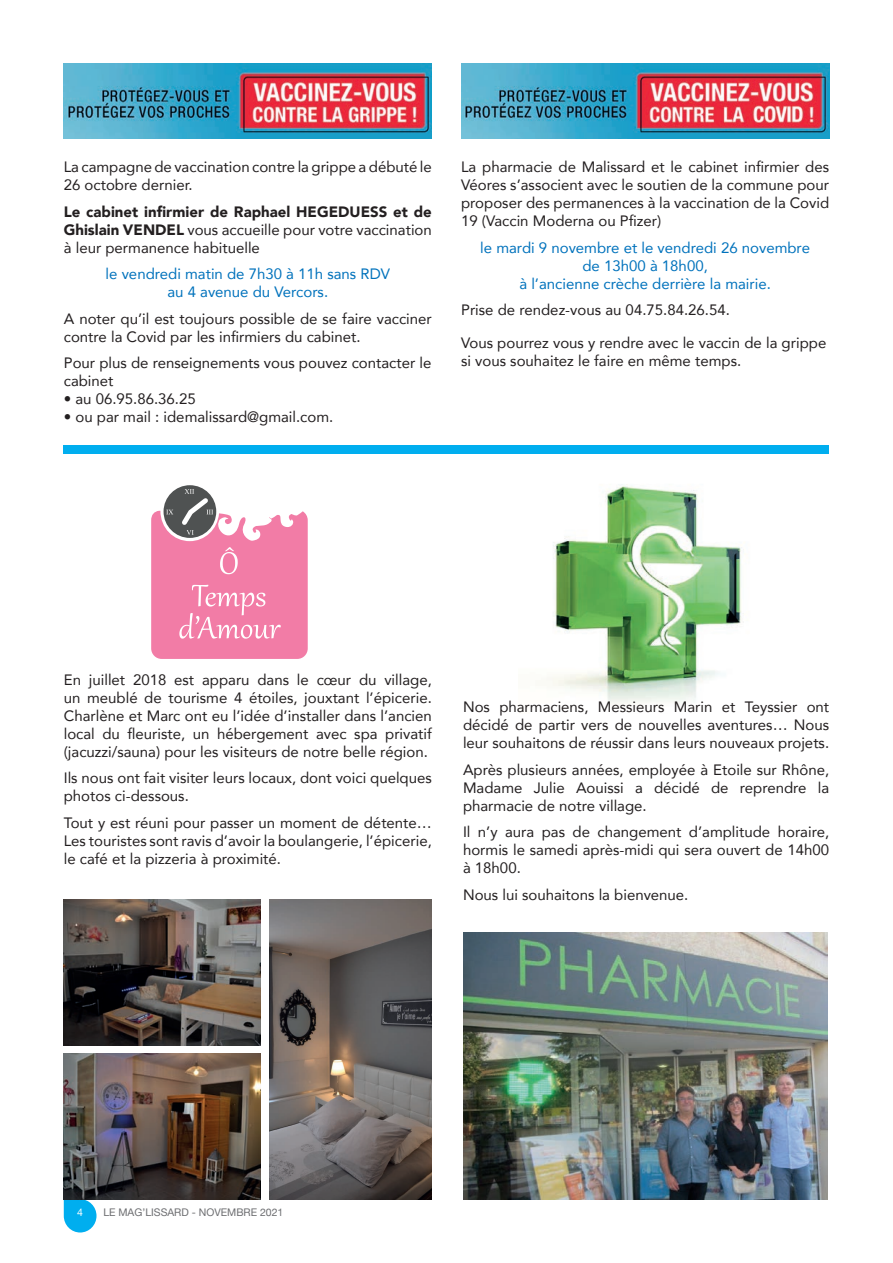
<style>
.page{position:relative;width:893px;height:1263px;background:#fff}
.page>*{position:absolute;margin:0;border:0;box-sizing:border-box;transform-origin:0 0}
.t1{font:15px/18px "Avenir";color:#231f20;text-align:justify}
.t2{font:15px/18px "Avenir";color:#0072bc;text-align:center}
.t3{font:10.5px "Helvetica Neue";color:#6c6d70}
.t4{font:10.5px "Helvetica Neue";color:#fff}
.s1{font-weight:900}
</style>
<div class="page">
<img style="left:546px;top:484px;width:196px;height:220px">
<svg style="left:64px;top:1199px;width:33px;height:33px"></svg>
<img style="left:64px;top:64px;width:368px;height:74px">
<img style="left:461px;top:64px;width:368px;height:74px">
<img style="left:463px;top:933px;width:364px;height:266px">
<img style="left:64px;top:899px;width:197px;height:146px">
<img style="left:64px;top:1053px;width:197px;height:146px">
<svg style="left:164px;top:485px;width:52px;height:53px"></svg>
<svg style="left:151px;top:489px;width:157px;height:170px"></svg>
<img style="left:269px;top:899px;width:163px;height:300px">
<div style="left:64px;top:445px;width:765px;height:9px;background:#00aeef"></div>
<p class="t1" style="left:64px;top:157px;width:370px">La campagne de vaccination contre la grippe a débuté le<br>26 octobre dernier.</p>
<p class="t1" style="left:64px;top:202px;width:370px"><span class="s1">Le cabinet infirmier de Raphael HEGEDUESS et de Ghislain VENDEL</span> vous accueille pour votre vaccination à leur permanence habituelle</p>
<p class="t2" style="left:106px;top:264px;width:286px">le vendredi matin de 7h30 à 11h sans RDV au 4 avenue du Vercors.</p>
<p class="t1" style="left:64px;top:309px;width:370px">A noter qu’il est toujours possible de se faire vacciner contre la Covid par les infirmiers du cabinet.</p>
<p class="t1" style="left:64px;top:353px;width:369px">Pour plus de renseignements vous pouvez contacter le cabinet</p>
<p class="t1" style="left:64px;top:389px;width:134px">• au 06.95.86.36.25</p>
<p class="t1" style="left:64px;top:407px;width:271px">• ou par mail : idemalissard@gmail.com.</p>
<p class="t1" style="left:461px;top:157px;width:370px">La pharmacie de Malissard et le cabinet infirmier des Véores s’associent avec le soutien de la commune pour proposer des permanences à la vaccination de la Covid 19 (Vaccin Moderna ou Pfizer)</p>
<p class="t2" style="left:480px;top:238px;width:331px">le mardi 9 novembre et le vendredi 26 novembre de 13h00 à 18h00,<br>à l’ancienne crèche derrière la mairie.</p>
<p class="t1" style="left:461px;top:293px;width:367px;line-height:32.5px">Prise de rendez-vous au 04.75.84.26.54.<br>Vous pourrez vous y rendre avec le vaccin de la grippe</p>
<p class="t1" style="left:461px;top:351px;width:282px">si vous souhaitez le faire en même temps.</p>
<p class="t1" style="left:64px;top:670px;width:370px">En juillet 2018 est apparu dans le cœur du village, un meublé de tourisme 4 étoiles, jouxtant l’épicerie.<br>Charlène et Marc ont eu l’idée d’installer dans l’ancien local du fleuriste, un hébergement avec spa privatif (jacuzzi/sauna) pour les visiteurs de notre belle région.</p>
<p class="t1" style="left:64px;top:769px;width:370px">Ils nous ont fait visiter leurs locaux, dont voici quelques photos ci-dessous.</p>
<p class="t1" style="left:64px;top:813px;width:370px">Tout y est réuni pour passer un moment de détente… Les touristes sont ravis d’avoir la boulangerie, l’épicerie, le café et la pizzeria à proximité.</p>
<p class="t1" style="left:463px;top:698px;width:368px">Nos pharmaciens, Messieurs Marin et Teyssier ont décidé de partir vers de nouvelles aventures… Nous leur souhaitons de réussir dans leurs nouveaux projets.</p>
<p class="t1" style="left:463px;top:760px;width:368px">Après plusieurs années, employée à Etoile sur Rhône, Madame Julie Aouissi a décidé de reprendre la pharmacie de notre village.</p>
<p class="t1" style="left:463px;top:823px;width:368px">Il n’y aura pas de changement d’amplitude horaire, hormis le samedi après-midi qui sera ouvert de 14h00 à 18h00.</p>
<p class="t1" style="left:463px;top:885px;width:227px">Nous lui souhaitons la bienvenue.</p>
<p class="t4" style="left:77px;top:1205px;width:7px">4</p>
<p class="t3" style="left:103px;top:1205px;width:182px">LE MAG’LISSARD - NOVEMBRE 2021</p>
</div>
